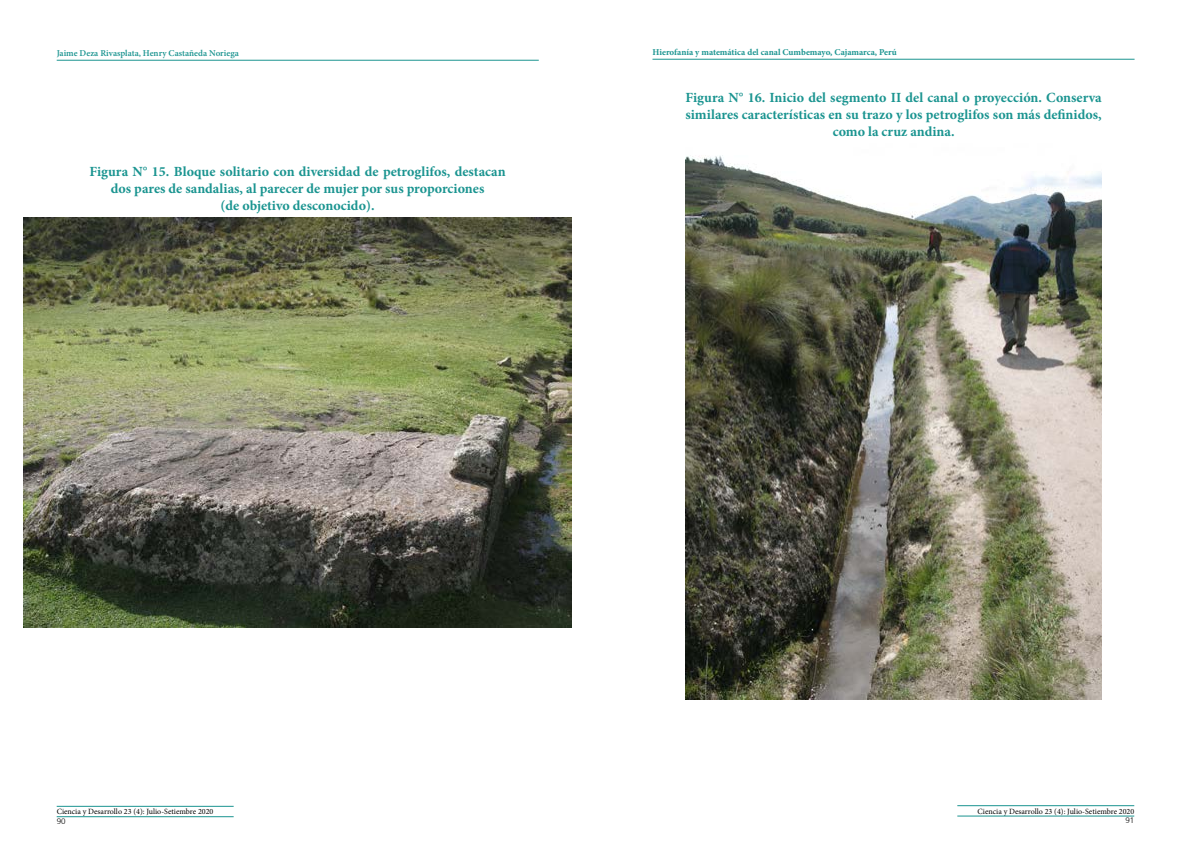
<style>
.page{position:relative;width:1191px;height:842px;background:#fff}
.page>*{position:absolute;margin:0;border:0;box-sizing:border-box;transform-origin:0 0}
.t1{font:700 14px/16.8px "Minion Pro";color:#1a9490;text-align:center}
.t2{font:700 9px "Minion Pro";letter-spacing:-.005em;color:#1a9490}
.t3{font:600 9px "Minion Pro";color:#1a9490}
.t4{font:8px "Minion Pro";color:#000}
.t5{font:300 8px "Frutiger";color:#000}
</style>
<div class="page">
<hr style="left:57px;top:60px;width:482px;height:1px;background:#1a9490">
<hr style="left:652px;top:59px;width:482px;height:1px;background:#1a9490">
<hr style="left:957px;top:805px;width:177px;height:1px;background:#1a9490">
<hr style="left:957px;top:816px;width:177px;height:1px;background:#1a9490">
<hr style="left:57px;top:806px;width:177px;height:1px;background:#1a9490">
<hr style="left:57px;top:816px;width:177px;height:1px;background:#1a9490">
<img style="left:24px;top:217px;width:548px;height:411px">
<img style="left:685px;top:155px;width:416px;height:544px">
<p class="t3" style="left:57px;top:47px;width:184px">Jaime Deza Rivasplata, Henry Castañeda Noriega</p>
<p class="t2" style="left:652px;top:46px;width:246px">Hierofanía y matemática del canal Cumbemayo, Cajamarca, Perú</p>
<p class="t1" style="left:89px;top:163px;width:418px">Figura N° 15. Bloque solitario con diversidad de petroglifos, destacan dos pares de sandalias, al parecer de mujer por sus proporciones<br>(de objetivo desconocido).</p>
<p class="t1" style="left:685px;top:89px;width:418px">Figura N° 16. Inicio del segmento II del canal o proyección. Conserva similares características en su trazo y los petroglifos son más definidos, como la cruz andina.</p>
<p class="t4" style="left:57px;top:806px;width:158px">Ciencia y Desarrollo 23 (4): Julio-Setiembre 2020</p>
<p class="t4" style="left:977px;top:806px;width:158px">Ciencia y Desarrollo 23 (4): Julio-Setiembre 2020</p>
<p class="t5" style="left:57px;top:816px;width:10px">90</p>
<p class="t5" style="left:1125px;top:815px;width:10px">91</p>
</div>
